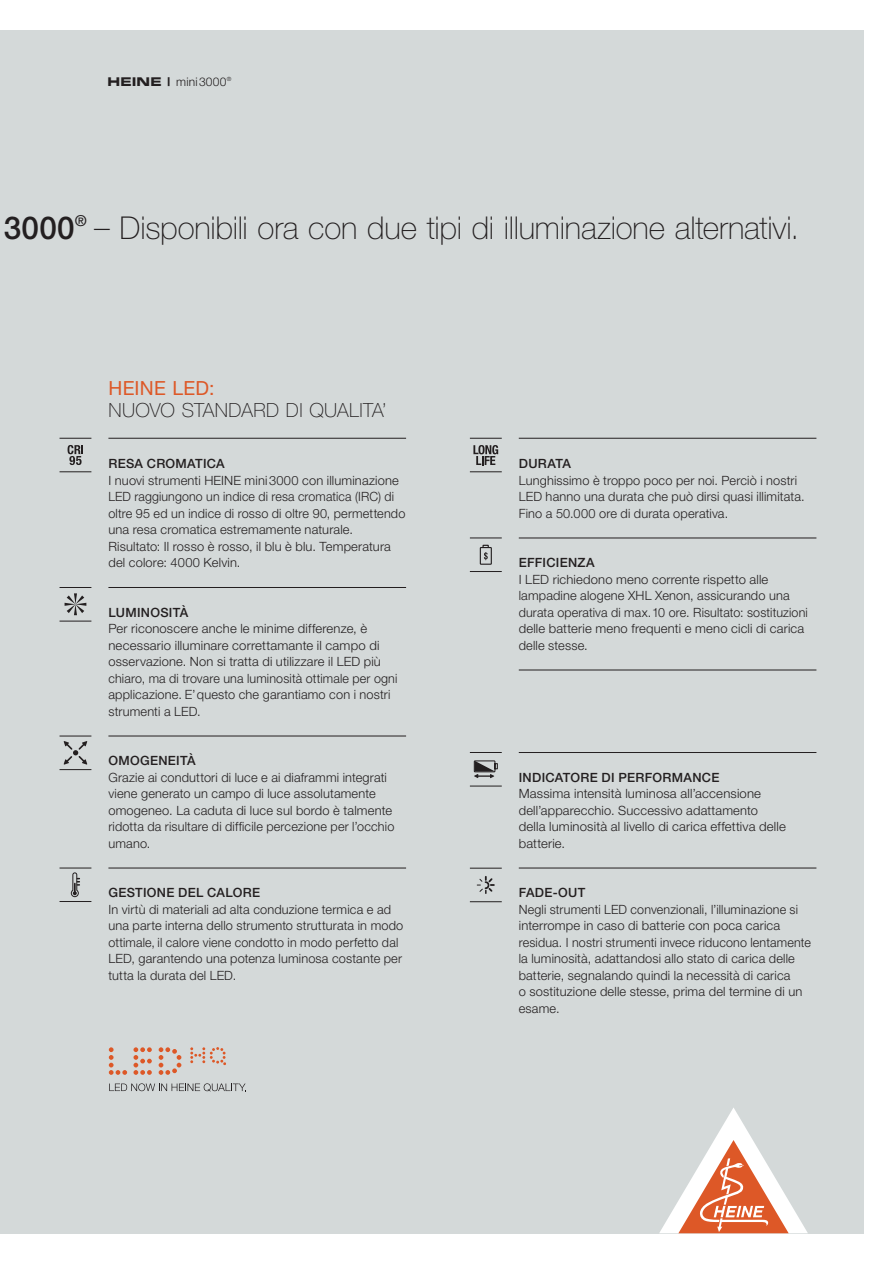
<style>
.page{position:relative;width:893px;height:1263px;background:#fff}
.page>*{position:absolute;margin:0;border:0;box-sizing:border-box;transform-origin:0 0}
.t1{font:100 31.5px "Helvetica Neue LT Std";letter-spacing:-.005em;color:#231f20}
.t2{font:100 19.5px "Helvetica Neue LT Std";letter-spacing:.02em;color:#231f20}
.t3{font:19.5px "Helvetica Neue LT Std";letter-spacing:.015em;color:#dd5827}
.t4{font:300 12.75px/16.5px "Helvetica Neue LT Std";letter-spacing:.015em;color:#231f20}
.t5{font:500 12.75px "Helvetica Neue LT Std";letter-spacing:.025em;color:#231f20}
.t6{font:300 12px "Helvetica Neue LT Std";letter-spacing:.015em;color:#231f20}
.s1{font-family:"Eurostile Bold Extended Two";font-weight:400}
.s2{font-weight:500}
</style>
<div class="page">
<div style="left:0;top:30px;width:863px;height:1203px;background:#d4d9d9"></div>
<svg style="left:659px;top:1108px;width:149px;height:125px"></svg>
<svg style="left:109px;top:1047px;width:18px;height:28px"></svg>
<svg style="left:133px;top:1047px;width:19px;height:28px"></svg>
<svg style="left:159px;top:1047px;width:22px;height:28px"></svg>
<svg style="left:190px;top:1047px;width:36px;height:18px"></svg>
<hr style="left:108px;top:438px;width:298px;height:1px;background:#231f20">
<hr style="left:519px;top:438px;width:297px;height:1px;background:#231f20">
<hr style="left:470px;top:538px;width:32px;height:1px;background:#231f20">
<hr style="left:470px;top:571px;width:32px;height:1px;background:#231f20">
<div style="left:482px;top:545px;width:7px;height:17px;border:1px solid #231f20"></div>
<div style="left:480px;top:547px;width:11px;height:17px;background:#d4d9d9"></div>
<div style="left:480px;top:547px;width:12px;height:18px;border:1px solid #231f20"></div>
<svg style="left:484px;top:552px;width:4px;height:8px"></svg>
<hr style="left:470px;top:868px;width:32px;height:1px;background:#231f20">
<hr style="left:470px;top:901px;width:32px;height:1px;background:#231f20">
<svg style="left:477px;top:876px;width:17px;height:17px"></svg>
<hr style="left:60px;top:438px;width:31px;height:1px;background:#231f20">
<hr style="left:60px;top:471px;width:31px;height:1px;background:#231f20">
<svg style="left:68px;top:445px;width:15px;height:20px"></svg>
<hr style="left:470px;top:786px;width:32px;height:1px;background:#231f20">
<hr style="left:470px;top:752px;width:32px;height:1px;background:#231f20">
<svg style="left:473px;top:760px;width:25px;height:18px"></svg>
<svg style="left:64px;top:741px;width:23px;height:24px"></svg>
<hr style="left:60px;top:736px;width:31px;height:1px;background:#231f20">
<hr style="left:60px;top:769px;width:31px;height:1px;background:#231f20">
<hr style="left:60px;top:587px;width:31px;height:1px;background:#231f20">
<hr style="left:60px;top:621px;width:31px;height:1px;background:#231f20">
<svg style="left:65px;top:593px;width:21px;height:22px"></svg>
<svg style="left:71px;top:872px;width:8px;height:25px"></svg>
<hr style="left:60px;top:868px;width:31px;height:1px;background:#231f20">
<hr style="left:60px;top:901px;width:31px;height:1px;background:#231f20">
<svg style="left:473px;top:445px;width:25px;height:20px"></svg>
<hr style="left:470px;top:438px;width:32px;height:1px;background:#231f20">
<hr style="left:470px;top:471px;width:32px;height:1px;background:#231f20">
<hr style="left:108px;top:587px;width:298px;height:1px;background:#231f20">
<hr style="left:108px;top:736px;width:298px;height:1px;background:#231f20">
<hr style="left:108px;top:868px;width:298px;height:1px;background:#231f20">
<hr style="left:519px;top:538px;width:297px;height:1px;background:#231f20">
<hr style="left:519px;top:670px;width:297px;height:1px;background:#231f20">
<hr style="left:519px;top:752px;width:297px;height:1px;background:#231f20">
<hr style="left:519px;top:868px;width:297px;height:1px;background:#231f20">
<svg style="left:109px;top:1083px;width:137px;height:8px"></svg>
<p class="t6" style="left:108px;top:74px;width:125px"><span class="s1">HEINE |</span> mini3000<sup>®</sup></p>
<h1 class="t1" style="left:4px;top:210px;width:797px"><span class="s2">3000</span><sup>®</sup> – Disponibili ora con due tipi di illuminazione alternativi.</h1>
<h2 class="t3" style="left:108px;top:376px;width:108px">HEINE LED:</h2>
<h2 class="t2" style="left:108px;top:399px;width:280px">NUOVO STANDARD DI QUALITA’</h2>
<p class="t5" style="left:108px;top:456px;width:118px">RESA CROMATICA</p>
<p class="t4" style="left:108px;top:472px;width:298px">I nuovi strumenti HEINE mini3000 con illuminazione LED raggiungono un indice di resa cromatica (IRC) di oltre 95 ed un indice di rosso di oltre 90, permettendo una resa cromatica estremamente naturale.<br>Risultato: Il rosso è rosso, il blu è blu. Temperatura del colore: 4000 Kelvin.</p>
<p class="t5" style="left:108px;top:605px;width:81px">LUMINOSITÀ</p>
<p class="t4" style="left:108px;top:620px;width:291px">Per riconoscere anche le minime differenze, è necessario illuminare correttamante il campo di osservazione. Non si tratta di utilizzare il LED più chiaro, ma di trovare una luminosità ottimale per ogni applicazione. E’ questo che garantiamo con i nostri strumenti a LED.</p>
<p class="t5" style="left:108px;top:753px;width:89px">OMOGENEITÀ</p>
<p class="t4" style="left:108px;top:769px;width:287px">Grazie ai conduttori di luce e ai diaframmi integrati viene generato un campo di luce assolutamente omogeneo. La caduta di luce sul bordo è talmente ridotta da risultare di difficile percezione per l’occhio umano.</p>
<p class="t5" style="left:108px;top:885px;width:153px">GESTIONE DEL CALORE</p>
<p class="t4" style="left:108px;top:901px;width:296px">In virtù di materiali ad alta conduzione termica e ad una parte interna dello strumento strutturata in modo ottimale, il calore viene condotto in modo perfetto dal LED, garantendo una potenza luminosa costante per tutta la durata del LED.</p>
<p class="t5" style="left:519px;top:456px;width:19px">DURATA</p>
<p class="t4" style="left:519px;top:472px;width:287px">Lunghissimo è troppo poco per noi. Perciò i nostri<br>LED hanno una durata che può dirsi quasi illimitata.<br>Fino a 50.000 ore di durata operativa.</p>
<p class="t5" style="left:519px;top:555px;width:59px">EFFICIENZA</p>
<p class="t4" style="left:519px;top:571px;width:291px">I LED richiedono meno corrente rispetto alle lampadine alogene XHL Xenon, assicurando una durata operativa di max. 10 ore. Risultato: sostituzioni delle batterie meno frequenti e meno cicli di carica delle stesse.</p>
<p class="t5" style="left:519px;top:770px;width:202px">INDICATORE DI PERFORMANCE</p>
<p class="t4" style="left:519px;top:785px;width:269px">Massima intensità luminosa all’accensione dell’apparecchio. Successivo adattamento della luminosità al livello di carica effettiva delle batterie.</p>
<p class="t5" style="left:519px;top:885px;width:68px">FADE-OUT</p>
<p class="t4" style="left:519px;top:901px;width:294px">Negli strumenti LED convenzionali, l’illuminazione si interrompe in caso di batterie con poca carica residua. I nostri strumenti invece riducono lentamente la luminosità, adattandosi allo stato di carica delle batterie, segnalando quindi la necessità di carica<br>o sostituzione delle stesse, prima del termine di un esame.</p>
</div>
